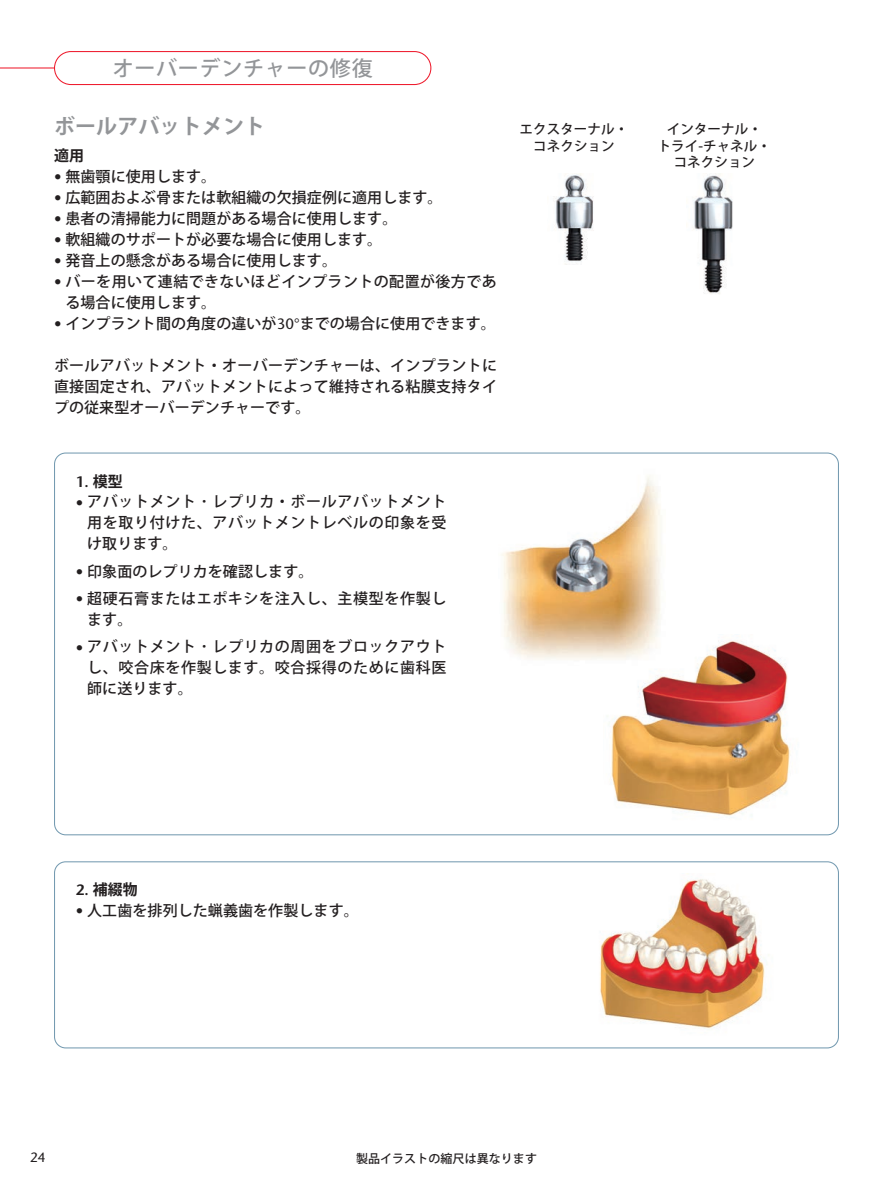
<style>
.page{position:relative;width:893px;height:1191px;background:#fff}
.page>*{position:absolute;margin:0;border:0;box-sizing:border-box;transform-origin:0 0}
.t1{font:500 21px "Koz Go Pro";letter-spacing:.035em;color:#939598}
.t2{font:700 21px "Koz Go Pro";letter-spacing:.005em;color:#939598}
.t3{font:500 15px/21px "Koz Go Pro";letter-spacing:.005em;color:#231f20;text-align:justify}
.t4{font:500 15px/21px "Koz Go Pro";letter-spacing:.03em;color:#231f20}
.t5{font:500 15px/21px "Koz Go Pro";letter-spacing:.045em;color:#231f20}
.t6{font:700 15px "Koz Go Pro";color:#231f20}
.t7{font:600 15px "Stone Sans";color:#231f20}
.t8{font:500 13.5px/16.5px "Koz Go Pro";letter-spacing:.005em;color:#231f20;text-align:center}
.t9{font:13.5px "Stone Sans";color:#231f20}
.t10{font:500 12px "Koz Go Pro";letter-spacing:.005em;color:#231f20}
.s1{font-family:"Stone Sans";font-weight:400}
.s2{font-family:"Koz Go Pro";font-weight:700}
.s3{font-family:"Hira Min Pro W3";font-weight:400}
.s4{font-family:"Stone Sans";font-weight:600}
</style>
<div class="page">
<svg style="left:54px;top:452px;width:785px;height:383px"></svg>
<img style="left:693px;top:173px;width:40px;height:121px">
<img style="left:555px;top:174px;width:39px;height:91px">
<img style="left:603px;top:635px;width:197px;height:188px">
<img style="left:499px;top:463px;width:166px;height:202px">
<svg style="left:54px;top:861px;width:785px;height:187px"></svg>
<hr style="left:0;top:67px;width:56px;height:1px;background:#ee1b2d">
<svg style="left:54px;top:51px;width:377px;height:34px"></svg>
<h1 class="t1" style="left:113px;top:55px;width:261px">オーバーデンチャーの修復</h1>
<h1 class="t2" style="left:54px;top:113px;width:213px">ボールアバットメント</h1>
<p class="t6" style="left:54px;top:146px;width:32px">適用</p>
<p class="t3" style="left:54px;top:167px;width:164px"><span class="s1">•</span> 無歯顎に使用します。</p>
<p class="t3" style="left:54px;top:188px;width:390px"><span class="s1">•</span> 広範囲およぶ骨または軟組織の欠損症例に適用します。</p>
<p class="t3" style="left:54px;top:209px;width:345px"><span class="s1">•</span> 患者の清掃能力に問題がある場合に使用します。</p>
<p class="t3" style="left:54px;top:230px;width:330px"><span class="s1">•</span> 軟組織のサポートが必要な場合に使用します。</p>
<p class="t3" style="left:54px;top:251px;width:284px"><span class="s1">•</span> 発音上の懸念がある場合に使用します。</p>
<p class="t4" style="left:65px;top:272px;width:433px;text-indent:-11px"><span class="s1">•</span> バーを用いて連結できないほどインプラントの配置が後方である場合に使用します。</p>
<p class="t3" style="left:54px;top:314px;width:443px"><span class="s1">•</span> インプラント間の角度の違いが<span class="s1">30°</span>までの場合に使用できます。</p>
<p class="t3" style="left:54px;top:356px;width:444px">ボールアバットメント・オーバーデンチャーは、インプラントに直接固定され、アバットメントによって維持される粘膜支持タイプの従来型オーバーデンチャーです。</p>
<p class="t7" style="left:76px;top:475px;width:49px">1. <span class="s2">模型</span></p>
<p class="t3" style="left:87px;top:492px;width:361px;text-indent:-11px"><span class="s1">•</span> アバットメント<span class="s3">・</span>レプリカ・ボールアバットメント用を取り付けた、アバットメントレベルの印象を受け取ります。</p>
<p class="t3" style="left:76px;top:561px;width:239px"><span class="s1">•</span> 印象面のレプリカを確認します。</p>
<p class="t5" style="left:87px;top:588px;width:361px;text-indent:-11px"><span class="s1">•</span> 超硬石膏またはエポキシを注入し、主模型を作製します。</p>
<p class="t3" style="left:87px;top:637px;width:361px;text-indent:-11px"><span class="s1">•</span> アバットメント<span class="s3">・</span>レプリカの周囲をブロックアウトし、咬合床を作製します。咬合採得のために歯科医師に送ります。</p>
<p class="t8" style="left:520px;top:122px;width:110px">エクスターナル・コネクション</p>
<p class="t8" style="left:658px;top:122px;width:115px">インターナル・<br>トライ-チャネル・コネクション</p>
<p class="t6" style="left:76px;top:880px;width:64px"><span class="s4">2.</span> 補綴物</p>
<p class="t3" style="left:76px;top:900px;width:284px"><span class="s1">•</span> 人工歯を排列した蝋義歯を作製します。</p>
<p class="t9" style="left:30px;top:1152px;width:17px">24</p>
<p class="t10" style="left:356px;top:1150px;width:183px">製品イラストの縮尺は異なります</p>
</div>
